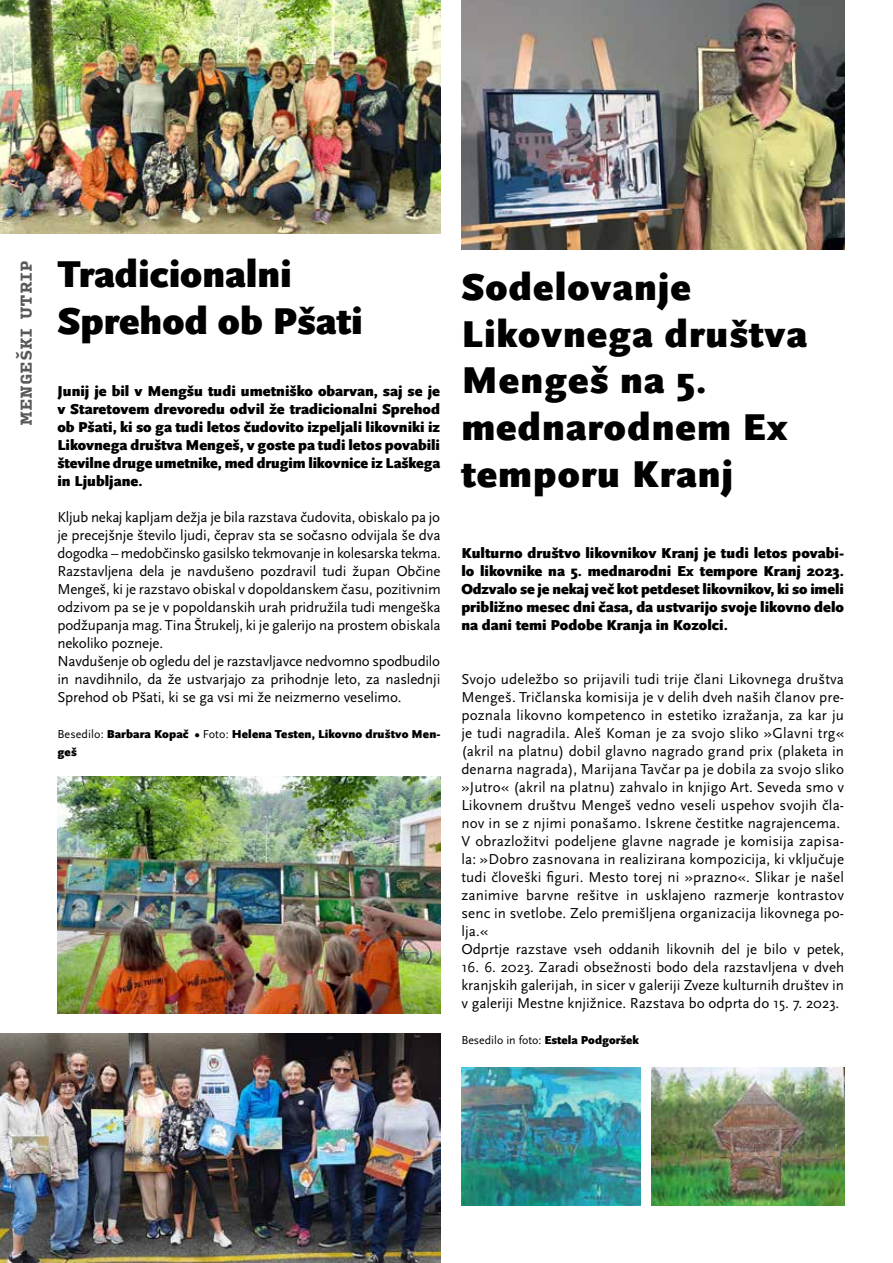
<style>
.page{position:relative;width:893px;height:1263px;background:#fff}
.page>*{position:absolute;margin:0;border:0;box-sizing:border-box;transform-origin:0 0}
.t1{font:900 39px/46.8px "Scala Sans Pro";letter-spacing:.025em;color:#000}
.t2{font:900 39px/46.8px "Scala Sans Pro";color:#000}
.t3{font:15px/18px "Scala Sans Pro";letter-spacing:.01em;color:#000}
.t4{font:15px/18px "Scala Sans Pro";letter-spacing:-.01em;color:#000}
.t5{font:900 15px/18px "Scala Sans Pro";color:#000;text-align:justify}
.t6{font:900 15px "Input Serif Narrow";letter-spacing:-.02em;color:#58595b}
.t7{font:900 12px/18px "Scala Sans Pro";letter-spacing:.01em;color:#000}
.t8{font:12px "Scala Sans Pro";color:#000}
.s1{font-weight:400}
.s2{font-weight:900}
</style>
<div class="page">
<img style="left:0;top:1033px;width:440px;height:230px">
<img style="left:461px;top:0;width:383px;height:250px">
<img style="left:462px;top:1067px;width:178px;height:138px">
<img style="left:57px;top:776px;width:383px;height:238px">
<img style="left:0;top:0;width:440px;height:234px">
<img style="left:651px;top:1067px;width:193px;height:138px">
<p class="t6" style="left:13px;top:426px;width:168px;rotate:-90deg">MENGEŠKI UTRIP</p>
<h1 class="t2" style="left:57px;top:252px;width:307px">Tradicionalni<br>Sprehod ob Pšati</h1>
<p class="t5" style="left:57px;top:382px;width:384px">Junij je bil v Mengšu tudi umetniško obarvan, saj se je v Staretovem drevoredu odvil že tradicionalni Sprehod ob Pšati, ki so ga tudi letos čudovito izpeljali likovniki iz Likovnega društva Mengeš, v goste pa tudi letos povabili številne druge umetnike, med drugim likovnice iz Laškega in Ljubljane.</p>
<p class="t4" style="left:57px;top:508px;width:385px">Kljub nekaj kapljam dežja je bila razstava čudovita, obiskalo pa jo je precejšnje število ljudi, čeprav sta se sočasno odvijala še dva dogodka – medobčinsko gasilsko tekmovanje in kolesarska tekma.<br>Razstavljena dela je navdušeno pozdravil tudi župan Občine Mengeš, ki je razstavo obiskal v dopoldanskem času, pozitivnim odzivom pa se je v popoldanskih urah pridružila tudi mengeška podžupanja mag. Tina Štrukelj, ki je galerijo na prostem obiskala nekoliko pozneje.<br>Navdušenje ob ogledu del je razstavljavce nedvomno spodbudilo in navdihnilo, da že ustvarjajo za prihodnje leto, za naslednji Sprehod ob Pšati, ki se ga vsi mi že neizmerno veselimo.</p>
<p class="t7" style="left:57px;top:725px;width:385px"><span class="s1">Besedilo:</span> Barbara Kopač • <span class="s1">Foto:</span> Helena Testen, Likovno društvo Men&shy;geš</p>
<h1 class="t1" style="left:461px;top:264px;width:347px">Sodelovanje<br>Likovnega društva<br>Mengeš na 5. mednarodnem Ex temporu Kranj</h1>
<p class="t5" style="left:461px;top:544px;width:384px">Kulturno društvo likovnikov Kranj je tudi letos povabi&shy;lo likovnike na 5. mednarodni Ex tempore Kranj 2023.<br>Odzvalo se je nekaj več kot petdeset likovnikov, ki so imeli približno mesec dni časa, da ustvarijo svoje likovno delo na dani temi Podobe Kranja in Kozolci.</p>
<p class="t3" style="left:461px;top:670px;width:384px">Svojo udeležbo so prijavili tudi trije člani Likovnega društva Mengeš. Tričlanska komisija je v delih dveh naših članov pre&shy;poznala likovno kompetenco in estetiko izražanja, za kar ju je tudi nagradila. Aleš Koman je za svojo sliko »Glavni trg« (akril na platnu) dobil glavno nagrado grand prix (plaketa in denarna nagrada), Marijana Tavčar pa je dobila za svojo sliko »Jutro« (akril na platnu) zahvalo in knjigo Art. Seveda smo v Likovnem društvu Mengeš vedno veseli uspehov svojih čla&shy;nov in se z njimi ponašamo. Iskrene čestitke nagrajencema.<br>V obrazložitvi podeljene glavne nagrade je komisija zapisa&shy;la: »Dobro zasnovana in realizirana kompozicija, ki vključuje tudi človeški figuri. Mesto torej ni »prazno«. Slikar je našel zanimive barvne rešitve in usklajeno razmerje kontrastov senc in svetlobe. Zelo premišljena organizacija likovnega po&shy;lja.«<br>Odprtje razstave vseh oddanih likovnih del je bilo v petek,</p>
<p class="t3" style="left:461px;top:958px;width:384px;text-align:justify">16. 6. 2023. Zaradi obsežnosti bodo dela razstavljena v dveh kranjskih galerijah, in sicer v galeriji Zveze kulturnih društev in v galeriji Mestne knjižnice. Razstava bo odprta do 15. 7. 2023.</p>
<p class="t8" style="left:461px;top:1033px;width:179px">Besedilo in foto: <span class="s2">Estela Podgoršek</span></p>
</div>
